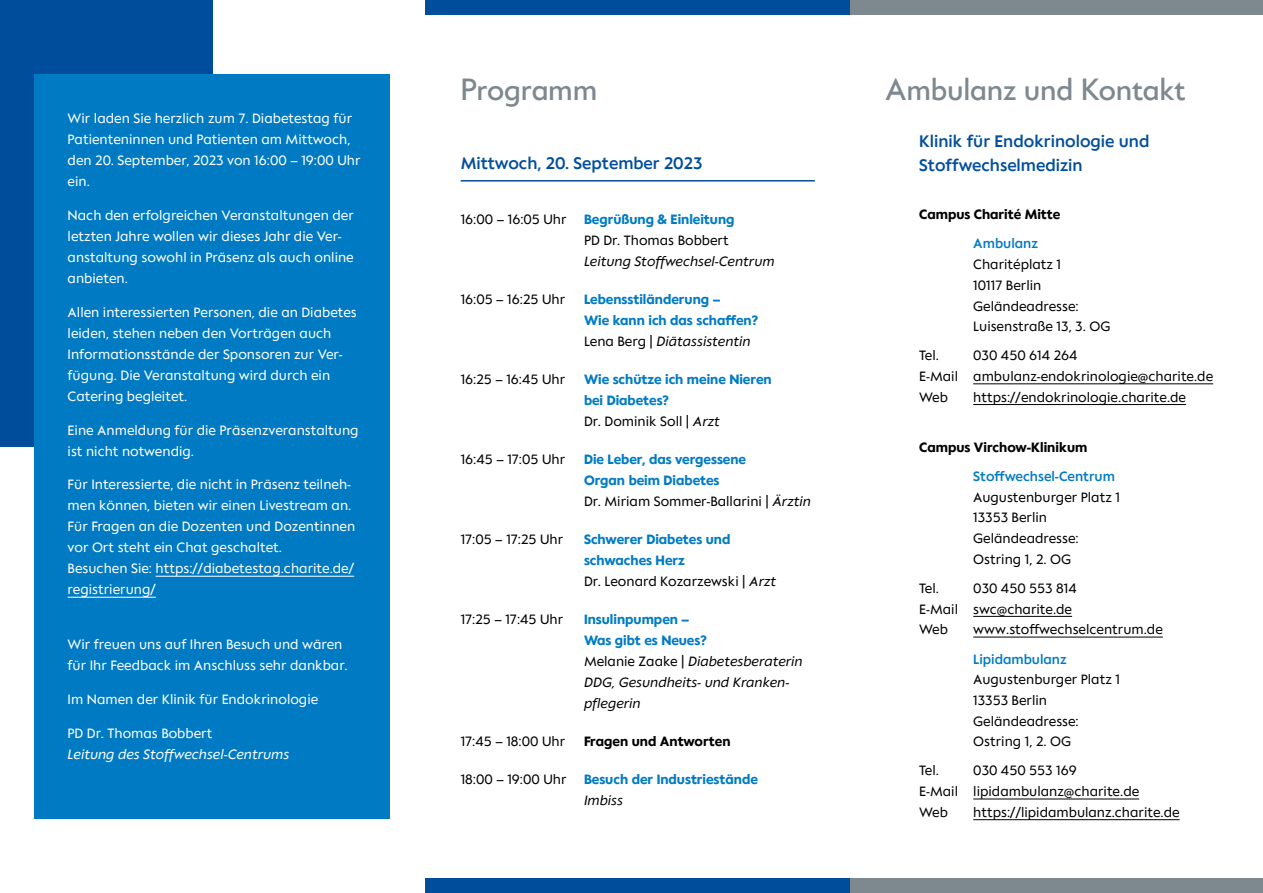
<style>
.page{position:relative;width:1263px;height:893px;background:#fff}
.page>*{position:absolute;margin:0;border:0;box-sizing:border-box;transform-origin:0 0}
.t1{font:36px "Charite Headline";letter-spacing:-.01em;color:#7d888f}
.t2{font:500 19.5px/23.4px "Charite Text";color:#004e9b}
.t3{font:15.75px/21px "Charite Text";color:#fff}
.t4{font:15.75px/20.7px "Charite Text";color:#000}
.t5{font:700 15.75px/21px "Charite Text";color:#007bc3}
.t6{font:italic 15.75px/21px "Charite Text";color:#000}
.t7{font:700 15.75px "Charite Text";color:#000}
.t8{font:500 15.75px "Charite Text";color:#007bc3}
.t9{font:italic 15.75px "Charite Text";color:#fff}
.s1{font-weight:700;color:#007bc3}
.s2{font-weight:400;color:#000}
.s3{font-weight:400;font-style:italic;color:#000}
.s4{font-style:italic}
.s5{font-weight:700;font-style:normal;color:#007bc3}
.s6{font-style:normal}
.s7{font-weight:400}
</style>
<div class="page">
<div style="left:425px;top:0;width:425px;height:15px;background:#004e9b"></div>
<div style="left:425px;top:878px;width:425px;height:15px;background:#004e9b"></div>
<div style="left:850px;top:0;width:413px;height:15px;background:#7d888f"></div>
<div style="left:850px;top:878px;width:413px;height:15px;background:#7d888f"></div>
<div style="left:0;top:0;width:212px;height:446px;background:#004e9b"></div>
<hr style="left:461px;top:180px;width:354px;height:2px;background:#004e9b">
<div style="left:34px;top:74px;width:356px;height:745px;background:#007bc3"></div>
<hr style="left:156px;top:576px;width:198px;height:1px;background:#fff">
<hr style="left:68px;top:597px;width:88px;height:1px;background:#fff">
<hr style="left:973px;top:384px;width:240px;height:1px;background:#000">
<hr style="left:973px;top:404px;width:213px;height:1px;background:#000">
<hr style="left:973px;top:616px;width:99px;height:1px;background:#000">
<hr style="left:973px;top:637px;width:190px;height:1px;background:#000">
<hr style="left:973px;top:799px;width:166px;height:1px;background:#000">
<hr style="left:973px;top:819px;width:207px;height:1px;background:#000">
<p class="t3" style="left:68px;top:108px;width:294px">Wir laden Sie herzlich zum 7. Diabetestag für Patienteninnen und Patienten am Mittwoch, den 20. September, 2023 von 16:00 – 19:00 Uhr ein.</p>
<p class="t3" style="left:68px;top:205px;width:288px">Nach den erfolgreichen Veranstaltungen der letzten Jahre wollen wir dieses Jahr die Ver&shy;anstaltung sowohl in Präsenz als auch online anbieten.</p>
<p class="t3" style="left:68px;top:301px;width:291px">Allen interessierten Personen, die an Diabetes leiden, stehen neben den Vorträgen auch Informationsstände der Sponsoren zur Ver&shy;fügung. Die Veranstaltung wird durch ein Catering begleitet.</p>
<p class="t3" style="left:68px;top:419px;width:292px">Eine Anmeldung für die Präsenzveranstaltung ist nicht notwendig.</p>
<p class="t3" style="left:68px;top:474px;width:289px">Für Interessierte, die nicht in Präsenz teilneh&shy;men können, bieten wir einen Livestream an.<br>Für Fragen an die Dozenten und Dozentinnen vor Ort steht ein Chat geschaltet.<br>Besuchen Sie: https://diabetestag.charite.de/ registrierung/</p>
<p class="t3" style="left:68px;top:634px;width:281px">Wir freuen uns auf Ihren Besuch und wären für Ihr Feedback im Anschluss sehr dankbar.</p>
<p class="t3" style="left:68px;top:682px;width:252px;line-height:33.8px">Im Namen der Klinik für Endokrinologie<br>PD Dr. Thomas Bobbert</p>
<p class="t9" style="left:68px;top:745px;width:223px">Leitung des Stoffwechsel-Centrums</p>
<h1 class="t1" style="left:460px;top:68px;width:138px">Programm</h1>
<p class="t2" style="left:461px;top:151px;width:243px">Mittwoch, 20. September 2023</p>
<p class="t4" style="left:584px;top:208px;width:152px;text-indent:-123px">16:00 – 16:05 Uhr <span class="s1">Begrüßung &amp; Einleitung<br></span>PD Dr. Thomas Bobbert</p>
<p class="t6" style="left:584px;top:250px;width:192px">Leitung Stoffwechsel-Centrum</p>
<p class="t5" style="left:584px;top:288px;width:176px;text-indent:-123px"><span class="s2">16:05 – 16:25 Uhr</span> Lebensstiländerung –<br>Wie kann ich das schaffen?<br><span class="s2">Lena Berg |</span> <span class="s3">Diätassistentin</span></p>
<p class="t5" style="left:584px;top:368px;width:189px;text-indent:-123px"><span class="s2">16:25 – 16:45 Uhr</span> Wie schütze ich meine Nieren bei Diabetes?<br><span class="s2">Dr. Dominik Soll |</span> <span class="s3">Arzt</span></p>
<p class="t4" style="left:584px;top:448px;width:228px;text-indent:-123px">16:45 – 17:05 Uhr <span class="s1">Die Leber, das vergessene<br>Organ beim Diabetes<br></span>Dr. Miriam Sommer-Ballarini | <span class="s4">Ärztin</span></p>
<p class="t4" style="left:461px;top:528px;width:104px">17:05 – 17:25 Uhr</p>
<p class="t5" style="left:584px;top:528px;width:194px">Schwerer Diabetes und schwaches Herz<br><span class="s2">Dr. Leonard Kozarzewski |</span> <span class="s3">Arzt</span></p>
<p class="t4" style="left:461px;top:608px;width:104px">17:25 – 17:45 Uhr</p>
<p class="t6" style="left:584px;top:608px;width:220px"><span class="s5">Insulinpumpen –<br>Was gibt es Neues?<br></span><span class="s6">Melanie Zaake |</span> Diabetesberaterin<br>DDG, Gesundheits- und Kranken&shy;pflegerin</p>
<p class="t7" style="left:461px;top:732px;width:271px"><span class="s7">17:45 – 18:00 Uhr</span> Fragen und Antworten</p>
<p class="t5" style="left:584px;top:768px;width:175px;text-indent:-123px"><span class="s2">18:00 – 19:00 Uhr</span> Besuch der Industriestände<br><span class="s3">Imbiss</span></p>
<h1 class="t1" style="left:885px;top:68px;width:302px">Ambulanz und Kontakt</h1>
<p class="t2" style="left:919px;top:129px;width:232px">Klinik für Endokrinologie und<br>Stoffwechselmedizin</p>
<p class="t7" style="left:919px;top:205px;width:143px">Campus Charité Mitte</p>
<p class="t8" style="left:973px;top:235px;width:66px">Ambulanz</p>
<p class="t4" style="left:973px;top:254px;width:139px">Charitéplatz 1<br>10117 Berlin<br>Geländeadresse:<br>Luisenstraße 13, 3. OG</p>
<p class="t4" style="left:919px;top:345px;width:21px">Tel.</p>
<p class="t4" style="left:919px;top:345px;width:295px;text-indent:54px">030 450 614 264<br>E-Mail ambulanz-endokrinologie@charite.de<br>Web</p>
<p class="t4" style="left:973px;top:386px;width:214px">https://endokrinologie.charite.de</p>
<p class="t7" style="left:919px;top:438px;width:170px">Campus Virchow-Klinikum</p>
<p class="t8" style="left:973px;top:467px;width:143px">Stoffwechsel-Centrum</p>
<p class="t4" style="left:973px;top:486px;width:148px">Augustenburger Platz 1<br>13353 Berlin<br>Geländeadresse:<br>Ostring 1, 2. OG</p>
<p class="t4" style="left:919px;top:577px;width:21px">Tel.</p>
<p class="t4" style="left:919px;top:577px;width:159px;text-indent:54px">030 450 553 814<br>E-Mail swc@charite.de<br>Web</p>
<p class="t4" style="left:973px;top:619px;width:191px">www.stoffwechselcentrum.de</p>
<p class="t8" style="left:973px;top:650px;width:95px">Lipidambulanz</p>
<p class="t4" style="left:973px;top:669px;width:148px">Augustenburger Platz 1<br>13353 Berlin<br>Geländeadresse:<br>Ostring 1, 2. OG</p>
<p class="t4" style="left:919px;top:760px;width:21px">Tel.</p>
<p class="t4" style="left:919px;top:760px;width:221px;text-indent:54px">030 450 553 169<br>E-Mail lipidambulanz@charite.de<br>Web</p>
<p class="t4" style="left:973px;top:801px;width:208px">https://lipidambulanz.charite.de</p>
</div>
